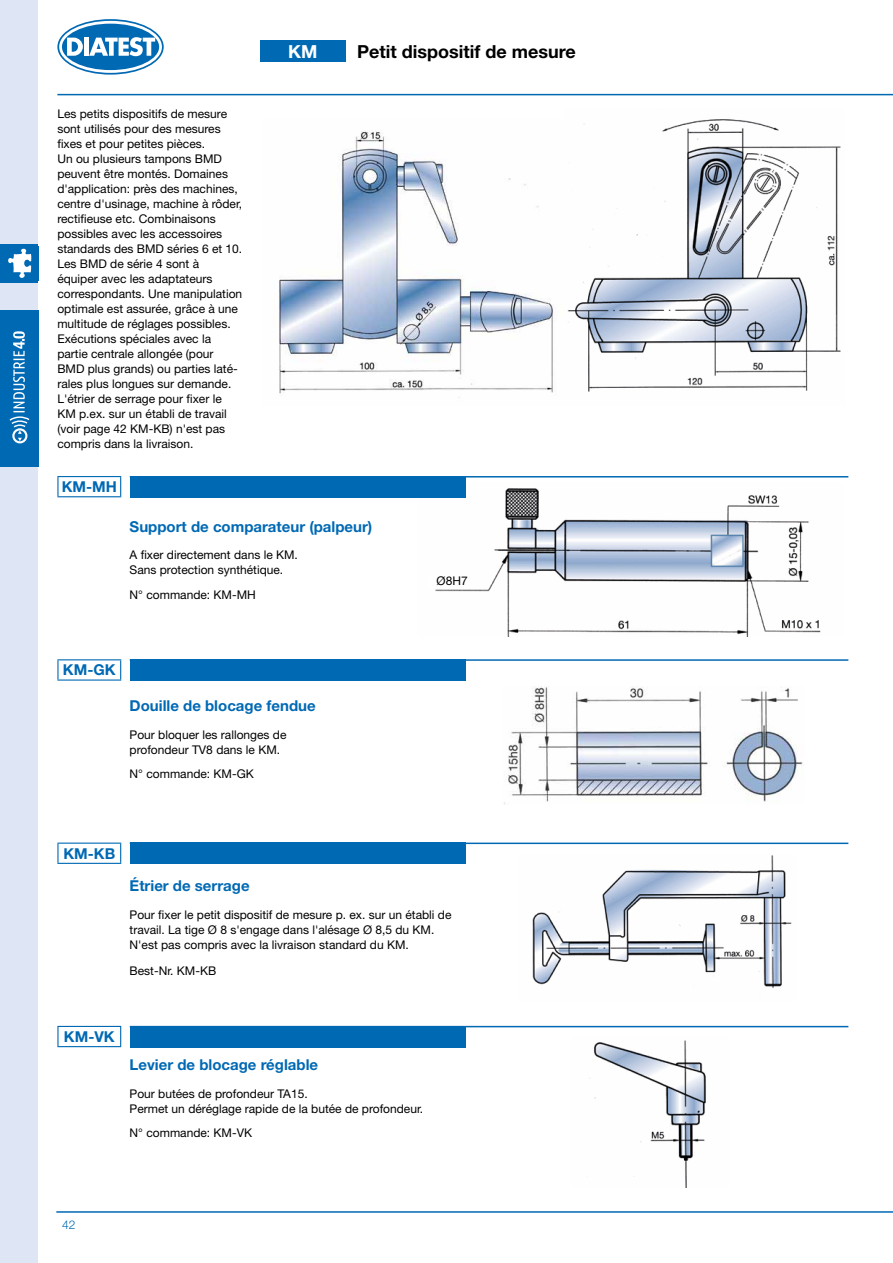
<style>
.page{position:relative;width:893px;height:1263px;background:#fff}
.page>*{position:absolute;margin:0;border:0;box-sizing:border-box;transform-origin:0 0}
.t1{font:700 18px "Helvetica Neue LT Std";color:#000}
.t2{font:700 18px "Helvetica Neue LT Std";color:#fff}
.t3{font:700 15px "Helvetica Neue LT Std";color:#0069b4}
.t4{font:12px/15px "Helvetica Neue LT Std";color:#000}
.t5{font:300 12px "Helvetica Neue LT Std";color:#0069b4}
</style>
<div class="page">
<svg style="left:59px;top:21px;width:103px;height:52px;background:#2881bf"></svg>
<div style="left:57px;top:19px;width:107px;height:56px;border:3px solid #0069b4;border-radius:50%"></div>
<svg style="left:67px;top:38px;width:16px;height:18px"></svg>
<hr style="left:84px;top:38px;width:4px;height:18px;background:#fff">
<svg style="left:89px;top:37px;width:66px;height:19px"></svg>
<div style="left:59px;top:21px;width:103px;height:52px;border:3px solid #fff;border-radius:50%"></div>
<div style="left:0;top:0;width:38px;height:1263px;background:#dee6f6"></div>
<hr style="left:57px;top:94px;width:836px;height:1px;background:#0069b4">
<hr style="left:56px;top:1211px;width:837px;height:2px;background:#0069b4">
<div style="left:0;top:310px;width:38px;height:156px;background:#0069b4"></div>
<svg style="left:9px;top:331px;width:21px;height:113px"></svg>
<div style="left:0;top:244px;width:38px;height:38px;background:#0069b4"></div>
<svg style="left:8px;top:248px;width:24px;height:30px"></svg>
<img style="left:279px;top:131px;width:275px;height:267px">
<img style="left:567px;top:119px;width:274px;height:273px">
<img style="left:417px;top:488px;width:404px;height:148px">
<img style="left:504px;top:686px;width:299px;height:119px">
<img style="left:532px;top:855px;width:260px;height:133px">
<img style="left:589px;top:1040px;width:117px;height:147px">
<div style="left:428px;top:577px;width:40px;height:11px;background:#fff"></div>
<div style="left:260px;top:40px;width:85px;height:21px;background:#0069b4"></div>
<hr style="left:57px;top:476px;width:64px;height:1px;background:#0069b4">
<svg style="left:57px;top:477px;width:2px;height:19px"></svg>
<svg style="left:120px;top:477px;width:1px;height:19px"></svg>
<hr style="left:57px;top:496px;width:64px;height:1px;background:#0069b4">
<div style="left:130px;top:476px;width:336px;height:21px;background:#0069b4"></div>
<hr style="left:130px;top:476px;width:718px;height:1px;background:#0069b4">
<hr style="left:57px;top:659px;width:64px;height:1px;background:#0069b4">
<svg style="left:57px;top:660px;width:2px;height:19px"></svg>
<svg style="left:120px;top:660px;width:1px;height:19px"></svg>
<hr style="left:57px;top:679px;width:64px;height:2px;background:#0069b4">
<div style="left:130px;top:659px;width:336px;height:22px;background:#0069b4"></div>
<hr style="left:130px;top:659px;width:718px;height:2px;background:#0069b4">
<hr style="left:57px;top:842px;width:64px;height:2px;background:#0069b4">
<svg style="left:57px;top:844px;width:2px;height:19px"></svg>
<svg style="left:120px;top:844px;width:1px;height:19px"></svg>
<hr style="left:57px;top:863px;width:64px;height:1px;background:#0069b4">
<div style="left:130px;top:843px;width:336px;height:21px;background:#0069b4"></div>
<hr style="left:130px;top:842px;width:718px;height:2px;background:#0069b4">
<hr style="left:57px;top:1026px;width:64px;height:1px;background:#0069b4">
<svg style="left:57px;top:1027px;width:2px;height:19px"></svg>
<svg style="left:120px;top:1027px;width:1px;height:19px"></svg>
<hr style="left:57px;top:1046px;width:64px;height:1px;background:#0069b4">
<div style="left:130px;top:1026px;width:336px;height:21px;background:#0069b4"></div>
<hr style="left:130px;top:1026px;width:718px;height:1px;background:#0069b4">
<p class="t4" style="left:57px;top:106px;width:186px">Les petits dispositifs de mesure sont utilisés pour des mesures fixes et pour petites pièces.<br>Un ou plusieurs tampons BMD peuvent être montés. Domaines d'application: près des machines, centre d'usinage, machine à rôder, rectifieuse etc. Combinaisons possibles avec les accessoires standards des BMD séries 6 et 10.<br>Les BMD de série 4 sont à équiper avec les adaptateurs correspondants. Une manipulation optimale est assurée, grâce à une multitude de réglages possibles.<br>Exécutions spéciales avec la partie centrale allongée (pour<br>BMD plus grands) ou parties laté&shy;rales plus longues sur demande.<br>L'étrier de serrage pour fixer le<br>KM p.ex. sur un établi de travail (voir page 42 KM-KB) n'est pas compris dans la livraison.</p>
<p class="t3" style="left:62px;top:477px;width:57px">KM-MH</p>
<h1 class="t2" style="left:288px;top:40px;width:31px">KM</h1>
<h1 class="t1" style="left:357px;top:40px;width:220px">Petit dispositif de mesure</h1>
<p class="t3" style="left:130px;top:517px;width:244px">Support de comparateur (palpeur)</p>
<p class="t4" style="left:130px;top:547px;width:170px">A fixer directement dans le KM.<br>Sans protection synthétique.</p>
<p class="t4" style="left:130px;top:587px;width:128px">N° commande: KM-MH</p>
<p class="t3" style="left:63px;top:661px;width:54px">KM-GK</p>
<p class="t3" style="left:130px;top:697px;width:188px">Douille de blocage fendue</p>
<p class="t4" style="left:130px;top:727px;width:158px">Pour bloquer les rallonges de profondeur TV8 dans le KM.</p>
<p class="t4" style="left:130px;top:766px;width:126px">N° commande: KM-GK</p>
<p class="t4" style="left:437px;top:573px;width:33px">Ø8H7</p>
<p class="t3" style="left:63px;top:844px;width:53px">KM-KB</p>
<p class="t3" style="left:130px;top:876px;width:121px">Étrier de serrage</p>
<p class="t4" style="left:130px;top:907px;width:323px">Pour fixer le petit dispositif de mesure p. ex. sur un établi de travail. La tige Ø 8 s'engage dans l'alésage Ø 8,5 du KM.<br>N'est pas compris avec la livraison standard du KM.</p>
<p class="t4" style="left:130px;top:963px;width:88px">Best-Nr. KM-KB</p>
<p class="t3" style="left:64px;top:1027px;width:52px">KM-VK</p>
<p class="t3" style="left:130px;top:1055px;width:190px">Levier de blocage réglable</p>
<p class="t4" style="left:130px;top:1086px;width:295px">Pour butées de profondeur TA15.<br>Permet un déréglage rapide de la butée de profondeur.</p>
<p class="t4" style="left:130px;top:1125px;width:124px">N° commande: KM-VK</p>
<p class="t5" style="left:62px;top:1217px;width:15px">42</p>
</div>
